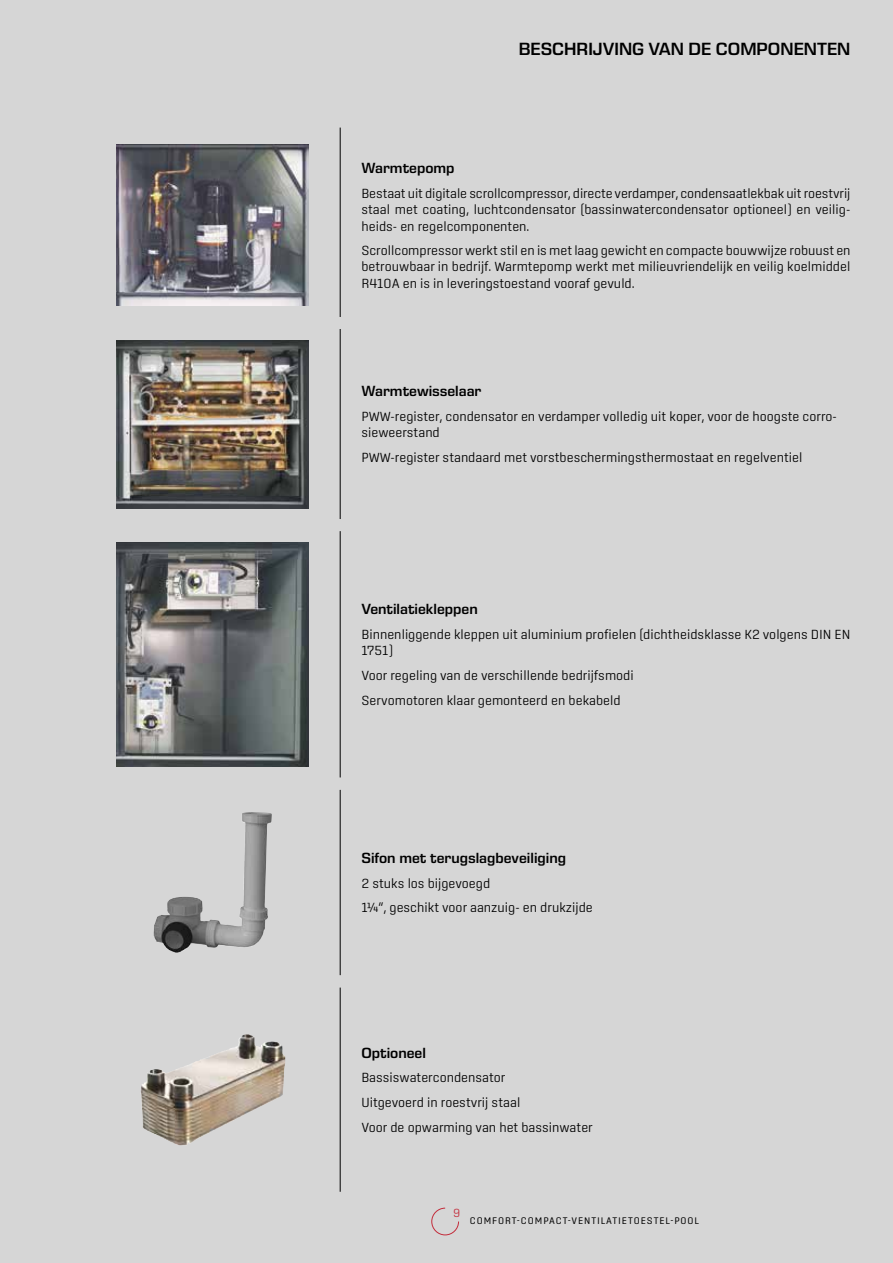
<style>
.page{position:relative;width:893px;height:1263px;background:#d6d6d6}
.page>*{position:absolute;margin:0;border:0;box-sizing:border-box;transform-origin:0 0}
.t1{font:600 18px "Eurostile Next LT Pro";color:#000}
.t2{font:600 15px "Eurostile Next LT Pro";color:#000}
.t3{font:300 13.5px/16.2px "Center";color:#000}
.t4{font:300 12px "Center";color:#c32c3b}
.t5{font:9.75px "Center";letter-spacing:.095em;color:#000}
</style>
<div class="page">
<svg style="left:431px;top:1207px;width:28px;height:29px"></svg>
<svg style="left:116px;top:329px;width:224px;height:646px"></svg>
<hr style="left:340px;top:128px;width:1px;height:189px;background:#000">
<hr style="left:340px;top:329px;width:1px;height:190px;background:#000">
<hr style="left:340px;top:531px;width:1px;height:247px;background:#000">
<hr style="left:340px;top:790px;width:1px;height:185px;background:#000">
<hr style="left:340px;top:987px;width:1px;height:205px;background:#000">
<div style="left:85px;top:519px;width:255px;height:12px;background:#d6d6d6"></div>
<div style="left:85px;top:778px;width:255px;height:12px;background:#d6d6d6"></div>
<img style="left:117px;top:145px;width:191px;height:161px">
<img style="left:117px;top:340px;width:191px;height:168px">
<img style="left:117px;top:542px;width:191px;height:225px">
<img style="left:154px;top:812px;width:118px;height:141px">
<img style="left:141px;top:1035px;width:103px;height:110px">
<h1 class="t1" style="left:519px;top:39px;width:333px">BESCHRIJVING VAN DE COMPONENTEN</h1>
<p class="t2" style="left:361px;top:160px;width:95px">Warmtepomp</p>
<p class="t3" style="left:361px;top:185px;width:490px;text-align:justify">Bestaat uit digitale scrollcompressor, directe verdamper, condensaatlekbak uit roestvrij staal met coating, luchtcondensator (bassinwatercondensator optioneel) en veilig&shy;heids- en regelcomponenten.</p>
<p class="t3" style="left:361px;top:242px;width:491px;text-align:justify">Scrollcompressor werkt stil en is met laag gewicht en compacte bouwwijze robuust en betrouwbaar in bedrijf. Warmtepomp werkt met milieuvriendelijk en veilig koelmiddel R410A en is in leveringstoestand vooraf gevuld.</p>
<p class="t2" style="left:361px;top:383px;width:122px">Warmtewisselaar</p>
<p class="t3" style="left:361px;top:408px;width:477px">PWW-register, condensator en verdamper volledig uit koper, voor de hoogste corro&shy;sieweerstand</p>
<p class="t3" style="left:361px;top:449px;width:442px">PWW-register standaard met vorstbeschermingsthermostaat en regelventiel</p>
<p class="t2" style="left:361px;top:601px;width:118px">Ventilatiekleppen</p>
<p class="t3" style="left:361px;top:626px;width:490px">Binnenliggende kleppen uit aluminium profielen (dichtheidsklasse K2 volgens DIN EN<br>1751)</p>
<p class="t3" style="left:361px;top:663px;width:274px;line-height:24.8px">Voor regeling van de verschillende bedrijfsmodi<br>Servomotoren klaar gemonteerd en bekabeld</p>
<p class="t2" style="left:361px;top:850px;width:206px">Sifon met terugslagbeveiliging</p>
<p class="t3" style="left:361px;top:870px;width:233px;line-height:24.8px">2 stuks los bijgevoegd<br>11/4“, geschikt voor aanzuig- en drukzijde</p>
<p class="t2" style="left:361px;top:1044px;width:66px">Optioneel</p>
<p class="t3" style="left:361px;top:1065px;width:233px;line-height:24.8px">Bassiswatercondensator<br>Uitgevoerd in roestvrij staal<br>Voor de opwarming van het bassinwater</p>
<p class="t4" style="left:453px;top:1206px;width:9px">9</p>
<p class="t5" style="left:470px;top:1215px;width:231px">COMFORT-COMPACT-VENTILATIETOESTEL-POOL</p>
</div>
